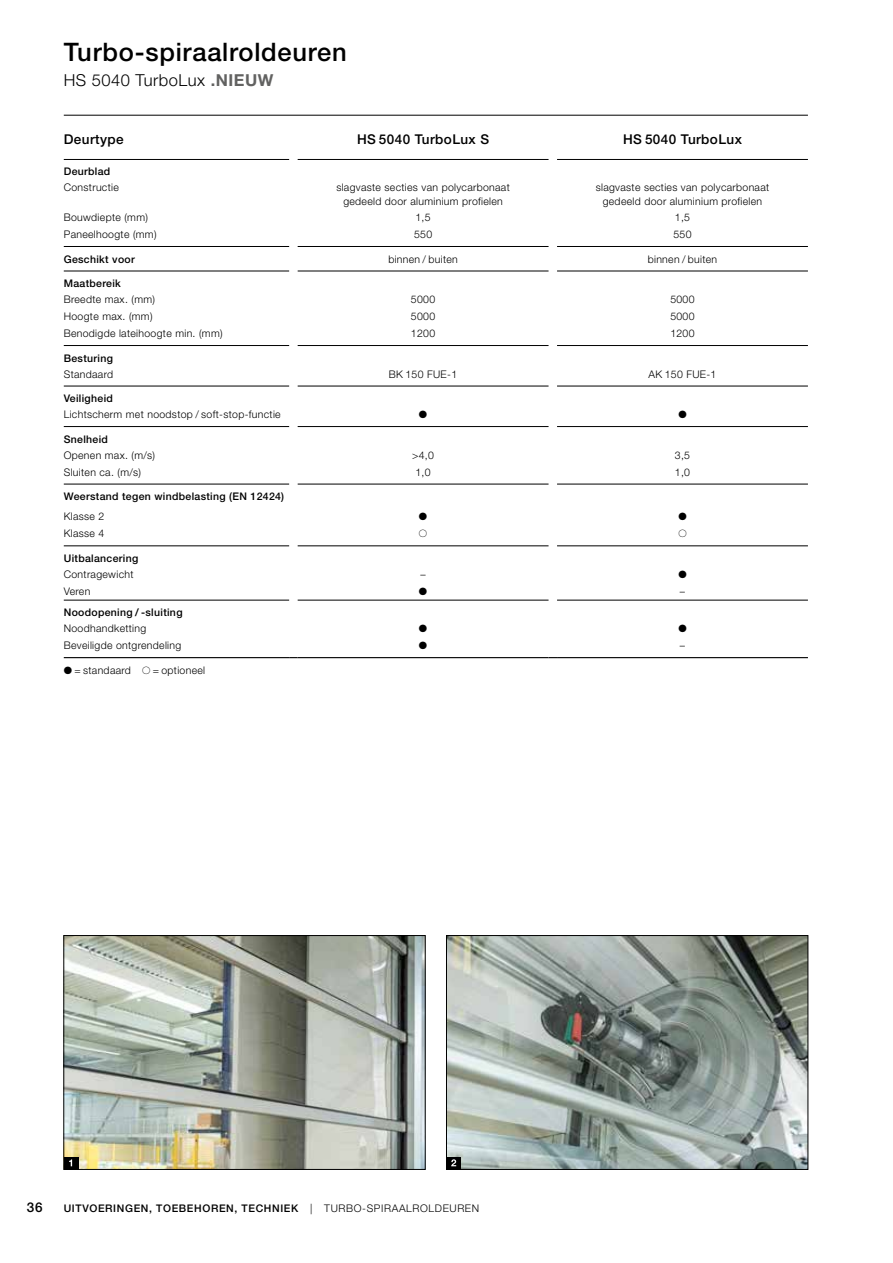
<style>
.page{position:relative;width:893px;height:1263px;background:#fff}
.page>*{position:absolute;margin:0;border:0;box-sizing:border-box;transform-origin:0 0}
.t1{font:500 25.5px "Hoermann Helvetica Neue";letter-spacing:.03em;color:#000}
.t2{font:300 16.5px "Hoermann Helvetica Neue";letter-spacing:.03em;color:#000}
.t3{font:500 13.5px "Hoermann Helvetica Neue";letter-spacing:.03em;color:#000}
.t4{font:300 10.5px/13.5px "Hoermann Helvetica Neue";letter-spacing:.03em;color:#000;text-align:center}
.t5{font:500 10.5px "Hoermann Helvetica Neue";letter-spacing:.03em;color:#000}
.t6{font:500 10.5px "Hoermann Helvetica Neue";letter-spacing:.06em;color:#000}
.s1{font-weight:700;color:#626261}
.s2{font-weight:300}
</style>
<div class="page">
<img style="left:66px;top:937px;width:357px;height:230px">
<div style="left:64px;top:935px;width:361px;height:234px;border:1px solid #000"></div>
<img style="left:448px;top:937px;width:358px;height:230px">
<div style="left:446px;top:935px;width:362px;height:234px;border:1px solid #000"></div>
<hr style="left:64px;top:159px;width:225px;height:1px;background:#000">
<hr style="left:298px;top:159px;width:251px;height:1px;background:#000">
<hr style="left:557px;top:159px;width:251px;height:1px;background:#000">
<hr style="left:64px;top:246px;width:225px;height:1px;background:#000">
<hr style="left:298px;top:246px;width:251px;height:1px;background:#000">
<hr style="left:557px;top:246px;width:251px;height:1px;background:#000">
<hr style="left:64px;top:271px;width:225px;height:1px;background:#000">
<hr style="left:298px;top:271px;width:251px;height:1px;background:#000">
<hr style="left:557px;top:271px;width:251px;height:1px;background:#000">
<hr style="left:64px;top:345px;width:225px;height:1px;background:#000">
<hr style="left:298px;top:345px;width:251px;height:1px;background:#000">
<hr style="left:557px;top:345px;width:251px;height:1px;background:#000">
<hr style="left:64px;top:386px;width:225px;height:1px;background:#000">
<hr style="left:298px;top:386px;width:251px;height:1px;background:#000">
<hr style="left:557px;top:386px;width:251px;height:1px;background:#000">
<hr style="left:64px;top:426px;width:225px;height:1px;background:#000">
<hr style="left:298px;top:426px;width:251px;height:1px;background:#000">
<hr style="left:557px;top:426px;width:251px;height:1px;background:#000">
<hr style="left:64px;top:484px;width:225px;height:1px;background:#000">
<hr style="left:64px;top:546px;width:225px;height:1px;background:#000">
<hr style="left:298px;top:546px;width:251px;height:1px;background:#000">
<hr style="left:557px;top:546px;width:251px;height:1px;background:#000">
<hr style="left:64px;top:600px;width:225px;height:1px;background:#000">
<hr style="left:298px;top:600px;width:251px;height:1px;background:#000">
<hr style="left:557px;top:600px;width:251px;height:1px;background:#000">
<hr style="left:298px;top:484px;width:251px;height:1px;background:#000">
<hr style="left:557px;top:484px;width:251px;height:1px;background:#000">
<hr style="left:64px;top:657px;width:225px;height:1px;background:#000">
<hr style="left:298px;top:657px;width:251px;height:1px;background:#000">
<hr style="left:557px;top:657px;width:251px;height:1px;background:#000">
<div style="left:446px;top:1157px;width:15px;height:12px;background:#000"></div>
<svg style="left:451px;top:1159px;width:5px;height:7px"></svg>
<div style="left:64px;top:1157px;width:14px;height:12px;background:#000"></div>
<svg style="left:69px;top:1159px;width:3px;height:7px"></svg>
<hr style="left:64px;top:115px;width:744px;height:1px;background:#000">
<h1 class="t1" style="left:64px;top:34px;width:285px">Turbo-spiraalroldeuren</h1>
<h2 class="t2" style="left:64px;top:69px;width:211px">HS 5040 TurboLux <span class="s1">.NIEUW</span></h2>
<p class="t3" style="left:64px;top:129px;width:61px">Deurtype</p>
<p class="t3" style="left:357px;top:129px;width:134px">HS 5040 TurboLux S</p>
<p class="t3" style="left:623px;top:129px;width:120px">HS 5040 TurboLux</p>
<p class="t5" style="left:64px;top:164px;width:48px">Deurblad</p>
<p class="t4" style="left:64px;top:180px;width:57px">Constructie</p>
<p class="t4" style="left:336px;top:180px;width:175px">slagvaste secties van polycarbonaat gedeeld door aluminium profielen</p>
<p class="t4" style="left:596px;top:180px;width:175px">slagvaste secties van polycarbonaat gedeeld door aluminium profielen</p>
<p class="t4" style="left:64px;top:210px;width:86px">Bouwdiepte (mm)</p>
<p class="t4" style="left:415px;top:210px;width:17px">1,5</p>
<p class="t4" style="left:675px;top:210px;width:17px">1,5</p>
<p class="t4" style="left:64px;top:227px;width:94px">Paneelhoogte (mm)</p>
<p class="t4" style="left:414px;top:227px;width:20px">550</p>
<p class="t4" style="left:673px;top:227px;width:20px">550</p>
<p class="t5" style="left:64px;top:251px;width:73px">Geschikt voor</p>
<p class="t4" style="left:388px;top:251px;width:71px">binnen / buiten</p>
<p class="t4" style="left:648px;top:251px;width:71px">binnen / buiten</p>
<p class="t5" style="left:64px;top:276px;width:59px">Maatbereik</p>
<p class="t4" style="left:64px;top:292px;width:93px">Breedte max. (mm)</p>
<p class="t4" style="left:411px;top:292px;width:26px">5000</p>
<p class="t4" style="left:670px;top:292px;width:26px">5000</p>
<p class="t4" style="left:64px;top:309px;width:90px">Hoogte max. (mm)</p>
<p class="t4" style="left:411px;top:309px;width:26px">5000</p>
<p class="t4" style="left:670px;top:309px;width:26px">5000</p>
<p class="t4" style="left:64px;top:326px;width:160px">Benodigde lateihoogte min. (mm)</p>
<p class="t4" style="left:411px;top:326px;width:26px">1200</p>
<p class="t4" style="left:670px;top:326px;width:26px">1200</p>
<p class="t5" style="left:64px;top:350px;width:51px">Besturing</p>
<p class="t4" style="left:64px;top:366px;width:51px">Standaard</p>
<p class="t4" style="left:389px;top:366px;width:70px">BK 150 FUE-1</p>
<p class="t4" style="left:649px;top:366px;width:69px">AK 150 FUE-1</p>
<p class="t5" style="left:64px;top:391px;width:51px">Veiligheid</p>
<p class="t4" style="left:64px;top:407px;width:218px">Lichtscherm met noodstop / soft-stop-functie</p>
<p class="t4" style="left:419px;top:407px;width:10px">●</p>
<p class="t4" style="left:678px;top:407px;width:10px">●</p>
<p class="t5" style="left:64px;top:431px;width:46px">Snelheid</p>
<p class="t4" style="left:64px;top:447px;width:93px">Openen max. (m/s)</p>
<p class="t4" style="left:412px;top:447px;width:23px">&gt;4,0</p>
<p class="t4" style="left:675px;top:447px;width:17px">3,5</p>
<p class="t4" style="left:64px;top:464px;width:79px">Sluiten ca. (m/s)</p>
<p class="t4" style="left:415px;top:464px;width:17px">1,0</p>
<p class="t4" style="left:675px;top:464px;width:17px">1,0</p>
<p class="t5" style="left:64px;top:489px;width:222px">Weerstand tegen windbelasting (EN 12424)</p>
<p class="t4" style="left:64px;top:509px;width:42px">Klasse 2</p>
<p class="t4" style="left:419px;top:509px;width:10px">●</p>
<p class="t4" style="left:678px;top:509px;width:10px">●</p>
<p class="t4" style="left:64px;top:526px;width:42px">Klasse 4</p>
<p class="t4" style="left:419px;top:526px;width:10px">○</p>
<p class="t4" style="left:678px;top:526px;width:10px">○</p>
<p class="t5" style="left:64px;top:551px;width:76px">Uitbalancering</p>
<p class="t4" style="left:64px;top:567px;width:71px">Contragewicht</p>
<p class="t4" style="left:420px;top:567px;width:7px">–</p>
<p class="t4" style="left:678px;top:567px;width:10px">●</p>
<p class="t4" style="left:64px;top:584px;width:28px">Veren</p>
<p class="t4" style="left:419px;top:584px;width:10px">●</p>
<p class="t4" style="left:680px;top:584px;width:7px">–</p>
<p class="t5" style="left:64px;top:605px;width:120px">Noodopening / -sluiting</p>
<p class="t4" style="left:64px;top:621px;width:84px">Noodhandketting</p>
<p class="t4" style="left:419px;top:621px;width:10px">●</p>
<p class="t4" style="left:678px;top:621px;width:10px">●</p>
<p class="t4" style="left:64px;top:638px;width:119px">Beveiligde ontgrendeling</p>
<p class="t4" style="left:419px;top:638px;width:10px">●</p>
<p class="t4" style="left:680px;top:638px;width:7px">–</p>
<p class="t4" style="left:64px;top:662px;width:143px">● = standaard ○ = optioneel</p>
<p class="t3" style="left:27px;top:1198px;width:17px">36</p>
<p class="t6" style="left:64px;top:1201px;width:417px">UITVOERINGEN, TOEBEHOREN, TECHNIEK <span class="s2">| TURBO-SPIRAALROLDEUREN</span></p>
</div>
